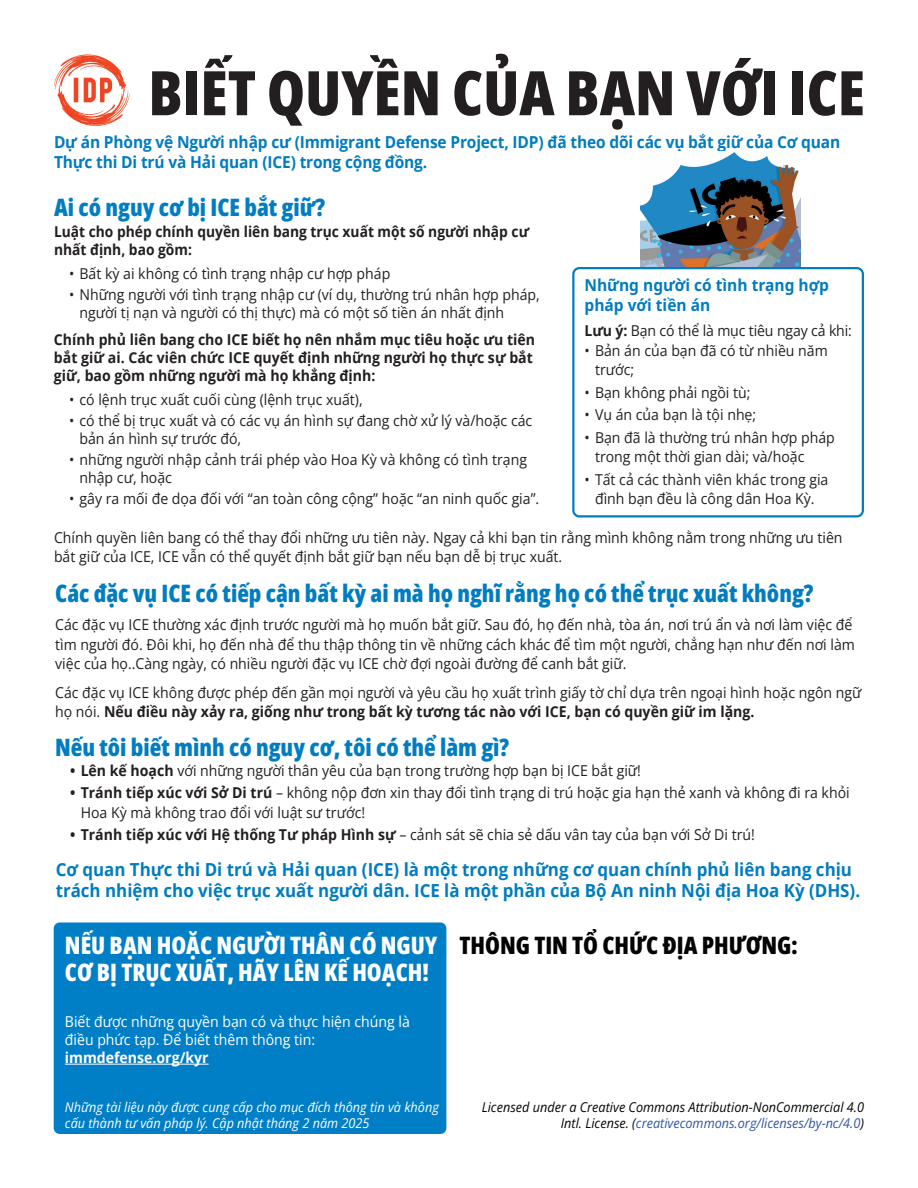
<style>
.page{position:relative;width:918px;height:1188px;background:#fff}
.page>*{position:absolute;margin:0;border:0;box-sizing:border-box;transform-origin:0 0}
.t1{font:61.5px "Open Sans";color:#231f20}
.t2{font:24px "Open Sans";color:#007cc0}
.t3{font:24px/27px "Open Sans";color:#fff}
.t4{font:24px "Open Sans";color:#020304}
.t5{font:24px "Open Sans";color:#017dc2}
.t6{font:700 18px/21px "Open Sans";color:#007cc0;scale:.94 1}
.t7{font:700 16.5px/19.5px "Open Sans";letter-spacing:-.01em;color:#007cc0;scale:.94 1}
.t8{font:700 16.5px/19.5px "Noto Sans";color:#007cc0;scale:.94 1}
.t9{font:15px/19.5px "Open Sans";color:#231f20;scale:.94 1}
.t10{font:700 15px/18px "Open Sans";color:#231f20;scale:.94 1}
.t11{font:15px/18px "Open Sans";color:#fff;scale:.94 1}
.t12{font:700 15px/18px "Open Sans";color:#231f20;scale:.92 1}
.t13{font:700 15px "Open Sans";color:#fff;scale:.94 1}
.t14{font:italic 13.5px/16.5px "Open Sans";color:#020304;text-align:right;scale:.94 1}
.t15{font:italic 13.5px/16.2px "Open Sans";color:#fff;scale:.94 1}
.s1{font-weight:700}
.s2{color:#2e55a4}
</style>
<div class="page">
<div style="left:54px;top:922px;width:392px;height:212px;background:#007fc7;border-radius:6px"></div>
<hr style="left:65px;top:1064px;width:144px;height:1px;background:#fff">
<img style="left:640px;top:152px;width:161px;height:115px">
<img style="left:54px;top:54px;width:76px;height:73px">
<div style="left:572px;top:267px;width:292px;height:251px;border:2px solid #017dc2;border-radius:6px"></div>
<h1 class="t1" style="left:148px;top:51px;width:718px">BIẾT QUYỀN CỦA BẠN VỚI ICE</h1>
<p class="t7" style="left:54px;top:132px;width:838px">Dự án Phòng vệ Người nhập cư (Immigrant Defense Project, IDP) đã theo dõi các vụ bắt giữ của Cơ quan<br>Thực thi Di trú và Hải quan (ICE) trong cộng đồng.</p>
<h2 class="t5" style="left:54px;top:191px;width:273px">Ai có nguy cơ bị ICE bắt giữ?</h2>
<p class="t12" style="left:54px;top:222px;width:518px">Luật cho phép chính quyền liên bang trục xuất một số người nhập cư nhất định, bao gồm:</p>
<p class="t9" style="left:69px;top:264px;width:343px">• Bất kỳ ai không có tình trạng nhập cư hợp pháp</p>
<p class="t9" style="left:80px;top:285px;width:491px;line-height:18px;text-indent:-11px">• Những người với tình trạng nhập cư (ví dụ, thường trú nhân hợp pháp, người tị nạn và người có thị thực) mà có một số tiền án nhất định</p>
<p class="t10" style="left:54px;top:330px;width:513px">Chính phủ liên bang cho ICE biết họ nên nhắm mục tiêu hoặc ưu tiên bắt giữ ai. Các viên chức ICE quyết định những người họ thực sự bắt giữ, bao gồm những người mà họ khẳng định:</p>
<p class="t9" style="left:69px;top:390px;width:314px">• có lệnh trục xuất cuối cùng (lệnh trục xuất),</p>
<p class="t9" style="left:80px;top:411px;width:483px;line-height:18px;text-indent:-11px">• có thể bị trục xuất và có các vụ án hình sự đang chờ xử lý và/hoặc các bản án hình sự trước đó,</p>
<p class="t9" style="left:80px;top:450px;width:478px;line-height:18px;text-indent:-11px">• những người nhập cảnh trái phép vào Hoa Kỳ và không có tình trạng nhập cư, hoặc</p>
<p class="t9" style="left:69px;top:489px;width:502px">• gây ra mối đe dọa đối với “an toàn công cộng” hoặc “an ninh quốc gia”.</p>
<p class="t8" style="left:585px;top:276px;width:262px">Những người có tình trạng hợp pháp với tiền án</p>
<p class="t9" style="left:585px;top:321px;width:286px"><span class="s1">Lưu ý:</span> Bạn có thể là mục tiêu ngay cả khi:</p>
<p class="t9" style="left:595px;top:340px;width:249px;text-indent:-11px">• Bản án của bạn đã có từ nhiều năm trước;</p>
<p class="t9" style="left:585px;top:382px;width:178px">• Bạn không phải ngồi tù;</p>
<p class="t9" style="left:585px;top:405px;width:184px">• Vụ án của bạn là tội nhẹ;</p>
<p class="t9" style="left:595px;top:427px;width:257px;text-indent:-11px">• Bạn đã là thường trú nhân hợp pháp trong một thời gian dài; và/hoặc</p>
<p class="t9" style="left:585px;top:469px;width:261px;text-align:center">• Tất cả các thành viên khác trong gia đình bạn đều là công dân Hoa Kỳ.</p>
<p class="t9" style="left:54px;top:527px;width:840px">Chính quyền liên bang có thể thay đổi những ưu tiên này. Ngay cả khi bạn tin rằng mình không nằm trong những ưu tiên bắt giữ của ICE, ICE vẫn có thể quyết định bắt giữ bạn nếu bạn dễ bị trục xuất.</p>
<h2 class="t2" style="left:55px;top:576px;width:760px">Các đặc vụ ICE có tiếp cận bất kỳ ai mà họ nghĩ rằng họ có thể trục xuất không?</h2>
<p class="t9" style="left:55px;top:615px;width:852px">Các đặc vụ ICE thường xác định trước người mà họ muốn bắt giữ. Sau đó, họ đến nhà, tòa án, nơi trú ẩn và nơi làm việc để tìm người đó. Đôi khi, họ đến nhà để thu thập thông tin về những cách khác để tìm một người, chẳng hạn như đến nơi làm việc của họ..Càng ngày, có nhiều người đặc vụ ICE chờ đợi ngoài đường để canh bắt giữ.</p>
<p class="t9" style="left:55px;top:682px;width:859px">Các đặc vụ ICE không được phép đến gần mọi người và yêu cầu họ xuất trình giấy tờ chỉ dựa trên ngoại hình hoặc ngôn ngữ họ nói. <span class="s1">Nếu điều này xảy ra, giống như trong bất kỳ tương tác nào với ICE, bạn có quyền giữ im lặng.</span></p>
<h2 class="t2" style="left:55px;top:731px;width:456px">Nếu tôi biết mình có nguy cơ, tôi có thể làm gì?</h2>
<p class="t9" style="left:70px;top:760px;width:609px"><span class="s1">• Lên kế hoạch</span> với những người thân yêu của bạn trong trường hợp bạn bị ICE bắt giữ!</p>
<p class="t9" style="left:81px;top:783px;width:820px;text-indent:-11px"><span class="s1">• Tránh tiếp xúc với Sở Di trú</span> – không nộp đơn xin thay đổi tình trạng di trú hoặc gia hạn thẻ xanh và không đi ra khỏi<br>Hoa Kỳ mà không trao đổi với luật sư trước!</p>
<p class="t9" style="left:70px;top:825px;width:730px"><span class="s1">• Tránh tiếp xúc với Hệ thống Tư pháp Hình sự</span> – cảnh sát sẽ chia sẻ dấu vân tay của bạn với Sở Di trú!</p>
<p class="t6" style="left:56px;top:859px;width:857px">Cơ quan Thực thi Di trú và Hải quan (ICE) là một trong những cơ quan chính phủ liên bang chịu trách nhiệm cho việc trục xuất người dân. ICE là một phần của Bộ An ninh Nội địa Hoa Kỳ (DHS).</p>
<h2 class="t3" style="left:65px;top:931px;width:374px">NẾU BẠN HOẶC NGƯỜI THÂN CÓ NGUY<br>CƠ BỊ TRỤC XUẤT, HÃY LÊN KẾ HOẠCH!</h2>
<p class="t11" style="left:65px;top:1012px;width:368px">Biết được những quyền bạn có và thực hiện chúng là điều phức tạp. Để biết thêm thông tin:</p>
<p class="t13" style="left:65px;top:1047px;width:154px">immdefense.org/kyr</p>
<p class="t15" style="left:65px;top:1098px;width:399px">Những tài liệu này được cung cấp cho mục đích thông tin và không cấu thành tư vấn pháp lý. Cập nhật tháng 2 năm 2025</p>
<h2 class="t4" style="left:460px;top:929px;width:340px">THÔNG TIN TỔ CHỨC ĐỊA PHƯƠNG:</h2>
<p class="t14" style="left:482px;top:1098px;width:408px">Licensed under a Creative Commons Attribution-NonCommercial 4.0<br>Intl. License. (<span class="s2">creativecommons.org/licenses/by-nc/4.0</span>)</p>
</div>
